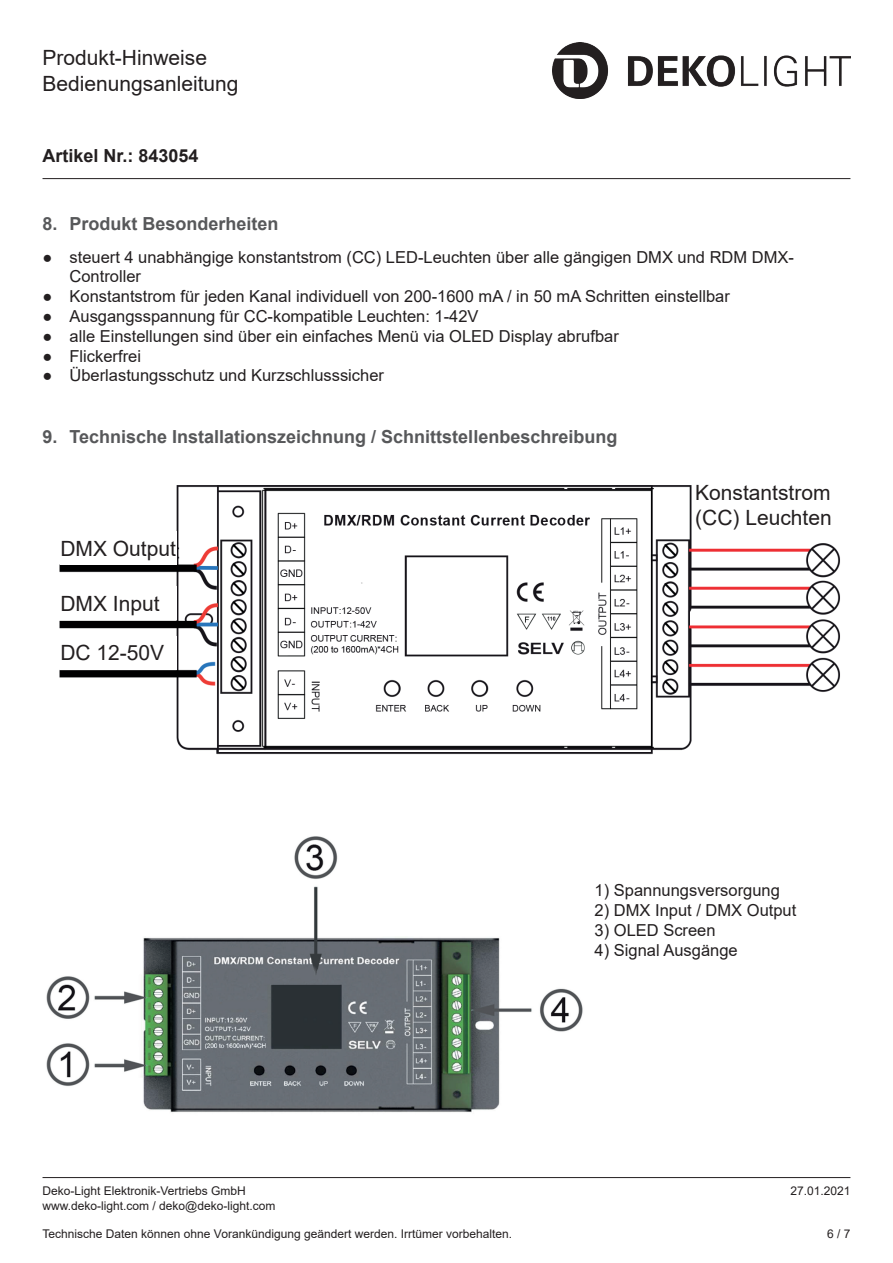
<style>
.page{position:relative;width:893px;height:1263px;background:#fff}
.page>*{position:absolute;margin:0;border:0;box-sizing:border-box;transform-origin:0 0}
.t1{font:21px/25.2px "Arial";color:#231f20}
.t2{font:700 18px "Arial";color:#57585a}
.t3{font:700 18px "Arial";color:#231f20}
.t4{font:16.5px/19.8px "Arial";color:#231f20}
.t5{font:12px "Arial";color:#231f20}
</style>
<div class="page">
<hr style="left:43px;top:178px;width:807px;height:1px;background:#231f20">
<hr style="left:43px;top:1177px;width:807px;height:1px;background:#231f20">
<img style="left:553px;top:43px;width:297px;height:55px">
<img style="left:59px;top:485px;width:781px;height:270px">
<div style="left:60px;top:532px;width:117px;height:33px;background:#fff"></div>
<div style="left:695px;top:485px;width:140px;height:40px;background:#fff"></div>
<div style="left:60px;top:587px;width:117px;height:33px;background:#fff"></div>
<div style="left:60px;top:636px;width:117px;height:33px;background:#fff"></div>
<img style="left:46px;top:836px;width:537px;height:276px">
<p class="t1" style="left:43px;top:45px;width:198px">Produkt-Hinweise<br>Bedienungsanleitung</p>
<p class="t3" style="left:43px;top:143px;width:158px">Artikel Nr.: 843054</p>
<p class="t2" style="left:43px;top:211px;width:238px">8. Produkt Besonderheiten</p>
<p class="t4" style="left:70px;top:247px;width:726px;text-indent:-27px">● steuert 4 unabhängige konstantstrom (CC) LED-Leuchten über alle gängigen DMX und RDM DMX-<br>Controller</p>
<p class="t4" style="left:43px;top:286px;width:689px">● Konstantstrom für jeden Kanal individuell von 200-1600 mA / in 50 mA Schritten einstellbar</p>
<p class="t4" style="left:43px;top:306px;width:438px">● Ausgangsspannung für CC-kompatible Leuchten: 1-42V</p>
<p class="t4" style="left:43px;top:326px;width:578px">● alle Einstellungen sind über ein einfaches Menü via OLED Display abrufbar</p>
<p class="t4" style="left:43px;top:346px;width:100px">● Flickerfrei</p>
<p class="t4" style="left:43px;top:366px;width:343px">● Überlastungsschutz und Kurzschlusssicher</p>
<p class="t2" style="left:43px;top:424px;width:576px">9. Technische Installationszeichnung / Schnittstellenbeschreibung</p>
<p class="t1" style="left:60px;top:536px;width:117px">DMX Output</p>
<p class="t1" style="left:60px;top:591px;width:101px">DMX Input</p>
<p class="t1" style="left:60px;top:640px;width:105px">DC 12-50V</p>
<p class="t1" style="left:695px;top:480px;width:138px">Konstantstrom (CC) Leuchten</p>
<p class="t4" style="left:595px;top:881px;width:187px">1) Spannungsversorgung</p>
<p class="t4" style="left:595px;top:900px;width:203px">2) DMX Input / DMX Output</p>
<p class="t4" style="left:595px;top:920px;width:123px">3) OLED Screen</p>
<p class="t4" style="left:595px;top:940px;width:145px">4) Signal Ausgänge</p>
<p class="t5" style="left:43px;top:1183px;width:205px">Deko-Light Elektronik-Vertriebs GmbH</p>
<p class="t5" style="left:790px;top:1183px;width:62px">27.01.2021</p>
<p class="t5" style="left:43px;top:1197px;width:234px">www.deko-light.com / deko@deko-light.com</p>
<p class="t5" style="left:43px;top:1226px;width:471px">Technische Daten können ohne Vorankündigung geändert werden. Irrtümer vorbehalten.</p>
<p class="t5" style="left:827px;top:1226px;width:25px">6 / 7</p>
</div>
